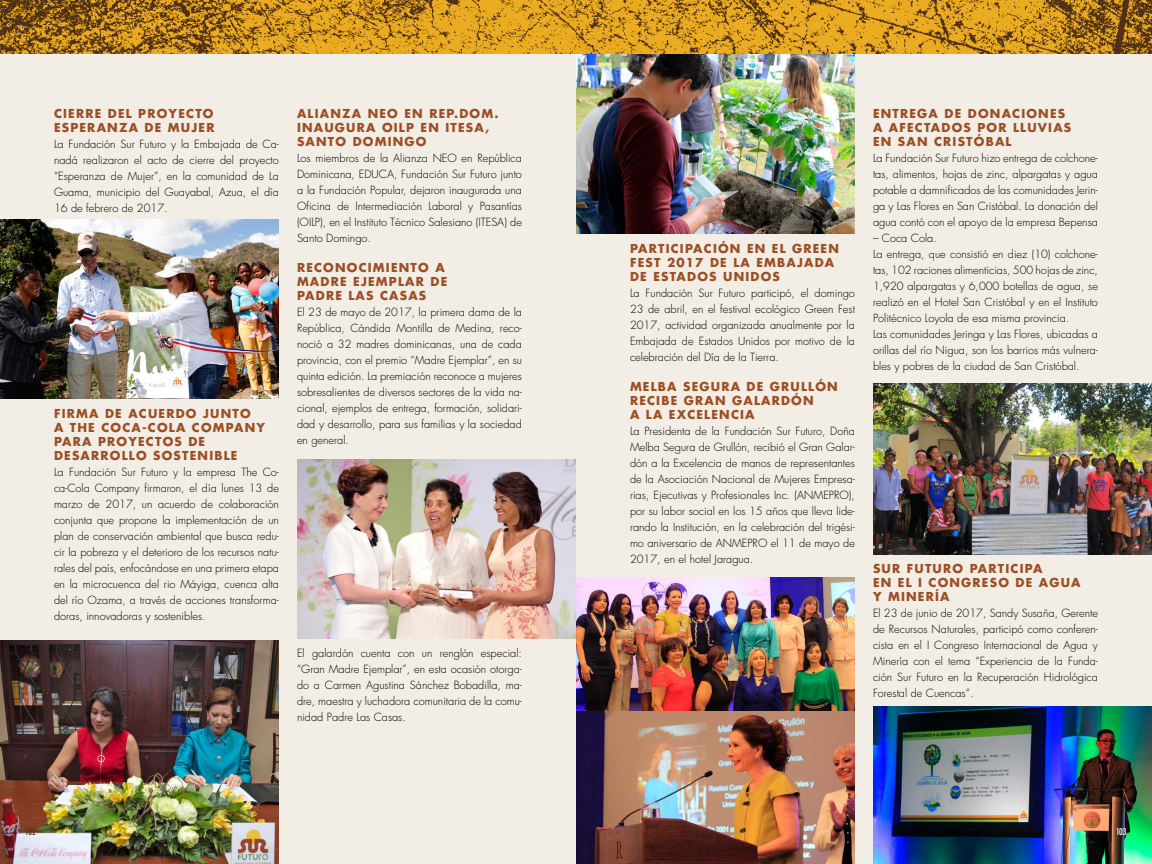
<style>
.page{position:relative;width:1152px;height:864px;background:#fff}
.page>*{position:absolute;margin:0;border:0;box-sizing:border-box;transform-origin:0 0}
.t1{font:700 12px "Futura Std";letter-spacing:.1em;color:#9c4f24}
.t2{font:300 11px/16px "Futura";color:#000;text-align:justify}
.t3{font:500 condensed 9px "Futura";color:#502f17}
.t4{font:500 condensed 9px "Futura";color:#fff}
</style>
<div class="page">
<div style="left:576px;top:0;width:576px;height:864px;background:#f2ede5"></div>
<div style="left:0;top:0;width:576px;height:864px;background:#f2ede5"></div>
<img style="left:576px;top:0;width:576px;height:54px">
<svg style="left:0;top:0;width:576px;height:54px"></svg>
<img style="left:0;top:641px;width:279px;height:223px">
<img style="left:0;top:219px;width:279px;height:180px">
<img style="left:576px;top:54px;width:279px;height:180px">
<img style="left:297px;top:459px;width:279px;height:180px">
<img style="left:576px;top:577px;width:279px;height:287px">
<img style="left:873px;top:383px;width:279px;height:171px">
<img style="left:873px;top:706px;width:279px;height:158px">
<p class="t1" style="left:54px;top:105px;width:9px">CIERRE</p>
<p class="t1" style="left:108px;top:105px;width:9px">DEL</p>
<p class="t1" style="left:138px;top:105px;width:20px">PROYECTO</p>
<p class="t1" style="left:54px;top:119px;width:37px">ESPERANZA</p>
<p class="t1" style="left:145px;top:119px;width:9px">DE</p>
<p class="t1" style="left:168px;top:119px;width:11px">MUJER</p>
<p class="t2" style="left:54px;top:136px;width:227px">La Fundación Sur Futuro y la Embajada de Ca&shy;nadá realizaron el acto de cierre del proyecto “Esperanza de Mujer”, en la comunidad de La Guama, municipio del Guayabal, Azua, el día 16 de febrero de 2017.</p>
<p class="t1" style="left:54px;top:405px;width:10px">FIRMA</p>
<p class="t1" style="left:105px;top:405px;width:9px">DE</p>
<p class="t1" style="left:128px;top:405px;width:11px">ACUERDO</p>
<p class="t1" style="left:203px;top:405px;width:11px">JUNTO</p>
<p class="t1" style="left:54px;top:419px;width:25px">A THE</p>
<p class="t1" style="left:101px;top:419px;width:11px">COCA</p>
<p class="t1" style="left:142px;top:419px;width:17px">-COLA</p>
<p class="t1" style="left:192px;top:419px;width:12px">COM</p>
<p class="t1" style="left:226px;top:419px;width:20px">PANY</p>
<p class="t1" style="left:54px;top:433px;width:20px">PARA</p>
<p class="t1" style="left:98px;top:433px;width:20px">PROYECTOS</p>
<p class="t1" style="left:188px;top:433px;width:9px">DE</p>
<p class="t1" style="left:54px;top:447px;width:11px">DESARROLLO</p>
<p class="t1" style="left:153px;top:447px;width:10px">SOSTENI</p>
<p class="t1" style="left:214px;top:447px;width:17px">BLE</p>
<p class="t2" style="left:54px;top:464px;width:227px">La Fundación Sur Futuro y la empresa The Co&shy;ca-Cola Company firmaron, el día lunes 13 de marzo de 2017, un acuerdo de colaboración conjunta que propone la implementación de un plan de conservación ambiental que busca redu&shy;cir la pobreza y el deterioro de los recursos natu&shy;rales del país, enfocándose en una primera etapa en la microcuenca del rio Máyiga, cuenca alta del río Ozama, a través de acciones transforma&shy;doras, innovadoras y sostenibles.</p>
<p class="t1" style="left:297px;top:105px;width:11px">ALIANZA</p>
<p class="t1" style="left:368px;top:105px;width:11px">NEO</p>
<p class="t1" style="left:404px;top:105px;width:10px">EN</p>
<p class="t1" style="left:429px;top:105px;width:43px">REP.DOM</p>
<p class="t1" style="left:494px;top:105px;width:6px">.</p>
<p class="t1" style="left:297px;top:119px;width:11px">INAUGURA</p>
<p class="t1" style="left:382px;top:119px;width:9px">OIL</p>
<p class="t1" style="left:406px;top:119px;width:24px">P EN</p>
<p class="t1" style="left:445px;top:119px;width:9px">ITESA</p>
<p class="t1" style="left:485px;top:119px;width:6px">,</p>
<p class="t1" style="left:297px;top:133px;width:11px">SANTO</p>
<p class="t1" style="left:353px;top:133px;width:12px">DOMINGO</p>
<p class="t2" style="left:297px;top:150px;width:227px">Los miembros de la Alianza NEO en República Dominicana, EDUCA, Fundación Sur Futuro junto a la Fundación Popular, dejaron inaugurada una Oficina de Intermediación Laboral y Pasantías (OILP), en el Instituto Técnico Salesiano (ITESA) de Santo Domingo.</p>
<p class="t1" style="left:297px;top:259px;width:11px">RECONOCIMIENTO</p>
<p class="t1" style="left:435px;top:259px;width:11px">A</p>
<p class="t1" style="left:297px;top:273px;width:11px">MADRE</p>
<p class="t1" style="left:353px;top:273px;width:10px">EJEM</p>
<p class="t1" style="left:389px;top:273px;width:19px">PLAR</p>
<p class="t1" style="left:430px;top:273px;width:9px">DE</p>
<p class="t1" style="left:297px;top:287px;width:19px">PADRE</p>
<p class="t1" style="left:349px;top:287px;width:9px">LAS</p>
<p class="t1" style="left:380px;top:287px;width:11px">CASAS</p>
<p class="t2" style="left:297px;top:304px;width:227px">El 23 de mayo de 2017, la primera dama de la República, Cándida Montilla de Medina, reco&shy;noció a 32 madres dominicanas, una de cada provincia, con el premio “Madre Ejemplar”, en su quinta edición. La premiación reconoce a mujeres sobresalientes de diversos sectores de la vida na&shy;cional, ejemplos de entrega, formación, solidari&shy;dad y desarrollo, para sus familias y la sociedad en general.</p>
<p class="t2" style="left:297px;top:645px;width:227px">El galardón cuenta con un renglón especial: “Gran Madre Ejemplar”, en esta ocasión otorga&shy;do a Carmen Agustina Sánchez Bobadilla, ma&shy;dre, maestra y luchadora comunitaria de la comu&shy;nidad Padre Las Casas.</p>
<p class="t1" style="left:630px;top:240px;width:17px">PARTICI</p>
<p class="t1" style="left:685px;top:240px;width:19px">PACIÓN</p>
<p class="t1" style="left:747px;top:240px;width:10px">EN</p>
<p class="t1" style="left:772px;top:240px;width:31px">EL GREEN</p>
<p class="t1" style="left:630px;top:254px;width:9px">FEST</p>
<p class="t1" style="left:667px;top:254px;width:52px">2017 DE</p>
<p class="t1" style="left:733px;top:254px;width:9px">LA</p>
<p class="t1" style="left:756px;top:254px;width:41px">EMBAJADA</p>
<p class="t1" style="left:630px;top:268px;width:9px">DE</p>
<p class="t1" style="left:653px;top:268px;width:10px">ESTADOS</p>
<p class="t1" style="left:723px;top:268px;width:11px">UNIDOS</p>
<p class="t2" style="left:630px;top:285px;width:227px">La Fundación Sur Futuro participó, el domingo 23 de abril, en el festival ecológico Green Fest 2017, actividad organizada anualmente por la Embajada de Estados Unidos por motivo de la celebración del Día de la Tierra.</p>
<p class="t1" style="left:630px;top:378px;width:10px">MEL</p>
<p class="t1" style="left:658px;top:378px;width:36px">BA SEGURA</p>
<p class="t1" style="left:747px;top:378px;width:9px">DE</p>
<p class="t1" style="left:770px;top:378px;width:11px">GRULLÓN</p>
<p class="t1" style="left:630px;top:392px;width:9px">RECI</p>
<p class="t1" style="left:661px;top:392px;width:34px">BE GRAN</p>
<p class="t1" style="left:732px;top:392px;width:12px">GALARDÓN</p>
<p class="t1" style="left:630px;top:406px;width:25px">A LA</p>
<p class="t1" style="left:669px;top:406px;width:10px">EXCELENCIA</p>
<p class="t2" style="left:630px;top:423px;width:227px">La Presidenta de la Fundación Sur Futuro, Doña Melba Segura de Grullón, recibió el Gran Galar&shy;dón a la Excelencia de manos de representantes de la Asociación Nacional de Mujeres Empresa&shy;rias, Ejecutivas y Profesionales Inc. (ANMEPRO), por su labor social en los 15 años que lleva lide&shy;rando la Institución, en la celebración del trigési&shy;mo aniversario de ANMEPRO el 11 de mayo de 2017, en el hotel Jaragua.</p>
<p class="t1" style="left:873px;top:105px;width:11px">ENTREGA</p>
<p class="t1" style="left:945px;top:105px;width:9px">DE</p>
<p class="t1" style="left:968px;top:105px;width:11px">DONACIONES</p>
<p class="t1" style="left:873px;top:119px;width:26px">A AFECTADOS</p>
<p class="t1" style="left:978px;top:119px;width:21px">POR</p>
<p class="t1" style="left:1013px;top:119px;width:10px">LLUVIAS</p>
<p class="t1" style="left:873px;top:133px;width:10px">EN</p>
<p class="t1" style="left:898px;top:133px;width:11px">SAN</p>
<p class="t1" style="left:934px;top:133px;width:10px">CRISTÓ</p>
<p class="t1" style="left:986px;top:133px;width:19px">BAL</p>
<p class="t2" style="left:873px;top:150px;width:227px">La Fundación Sur Futuro hizo entrega de colchone&shy;tas, alimentos, hojas de zinc, alpargatas y agua potable a damnificados de las comunidades Jerin&shy;ga y Las Flores en San Cristóbal. La donación del agua contó con el apoyo de la empresa Bepensa</p>
<p class="t2" style="left:873px;top:230px;width:227px;text-align:left">– Coca Cola.<br>La entrega, que consistió en diez (10) colchone&shy;tas, 102 raciones alimenticias, 500 hojas de zinc, 1,920 alpargatas y 6,000 botellas de agua, se realizó en el Hotel San Cristóbal y en el Instituto Politécnico Loyola de esa misma provincia.<br>Las comunidades Jeringa y Las Flores, ubicadas a orillas del río Nigua, son los barrios más vulnera&shy;bles y pobres de la ciudad de San Cristóbal.</p>
<p class="t1" style="left:873px;top:561px;width:11px">SUR</p>
<p class="t1" style="left:907px;top:561px;width:11px">FUTURO</p>
<p class="t1" style="left:970px;top:561px;width:17px">PARTICI</p>
<p class="t1" style="left:1025px;top:561px;width:19px">PA</p>
<p class="t1" style="left:873px;top:575px;width:10px">EN</p>
<p class="t1" style="left:898px;top:575px;width:42px">EL ICONGRESO</p>
<p class="t1" style="left:1016px;top:575px;width:9px">DE</p>
<p class="t1" style="left:1039px;top:575px;width:12px">AGUA</p>
<p class="t1" style="left:873px;top:589px;width:25px">Y MINERÍA</p>
<p class="t2" style="left:873px;top:605px;width:227px">El 23 de junio de 2017, Sandy Susaña, Gerente de Recursos Naturales, participó como conferen&shy;cista en el I Congreso Internacional de Agua y Minería con el tema “Experiencia de la Funda&shy;ción Sur Futuro en la Recuperación Hidrológica Forestal de Cuencas”.</p>
<p class="t3" style="left:25px;top:826px;width:12px">102</p>
<p class="t4" style="left:1116px;top:826px;width:12px">103</p>
</div>
